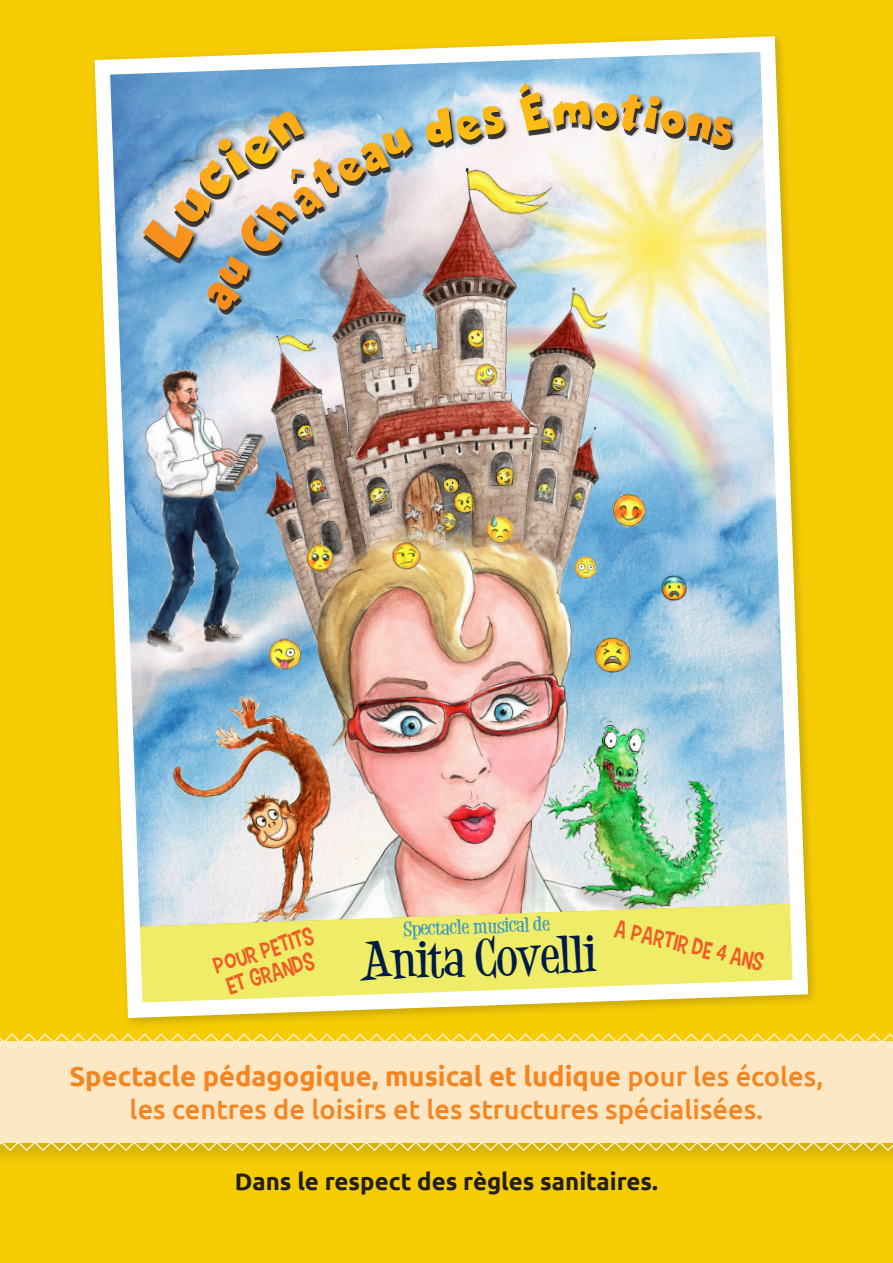
<style>
.page{position:relative;width:893px;height:1263px;background:#f6cd04}
.page>*{position:absolute;margin:0;border:0;box-sizing:border-box;transform-origin:0 0}
.t1{font:700 40.35px "Desigers";color:#001b4a}
.t2{font:700 27.3px "Ubuntu";color:#f58520}
.t3{font:500 27.3px "Ubuntu";color:#f58520}
.t4{font:700 24px "Ubuntu";color:#231f20}
.t5{font:23.7px/23.7px "Carton Six";color:#f05d28}
.t6{font:700 15.9px "Desigers";color:#3a97bf}
.s1{font-weight:500}
</style>
<div class="page">
<div style="left:0;top:1036px;width:893px;height:133px;background:#231f20;opacity:.15"></div>
<div style="left:0;top:1041px;width:893px;height:102px;background:#fee7c4"></div>
<svg style="left:0;top:1143px;width:893px;height:9px;background:#dfc02f"></svg>
<svg style="left:0;top:1033px;width:893px;height:8px"></svg>
<img style="left:94px;top:36px;width:721px;height:989px">
<svg style="left:421px;top:105px;width:84px;height:42px;background:#a3aeb7"></svg>
<svg style="left:518px;top:81px;width:217px;height:66px;background:#b6c2ca"></svg>
<svg style="left:138px;top:107px;width:275px;height:206px;background:#9aafc3"></svg>
<p class="t5" style="left:210px;top:954px;width:106px;rotate:-17deg">Pour petits et grands</p>
<p class="t6" style="left:403px;top:917px;width:147px;rotate:-2deg">Spectacle musical de</p>
<p class="t1" style="left:358px;top:932px;width:238px;rotate:-2deg">Anita Covelli</p>
<p class="t5" style="left:618px;top:916px;width:153px;rotate:13deg">A partir de 4 ans</p>
<p class="t2" style="left:69px;top:1060px;width:756px">Spectacle pédagogique, musical et ludique <span class="s1">pour les écoles,</span></p>
<p class="t3" style="left:130px;top:1092px;width:635px">les centres de loisirs et les structures spécialisées.</p>
<p class="t4" style="left:235px;top:1167px;width:425px">Dans le respect des règles sanitaires.</p>
</div>
